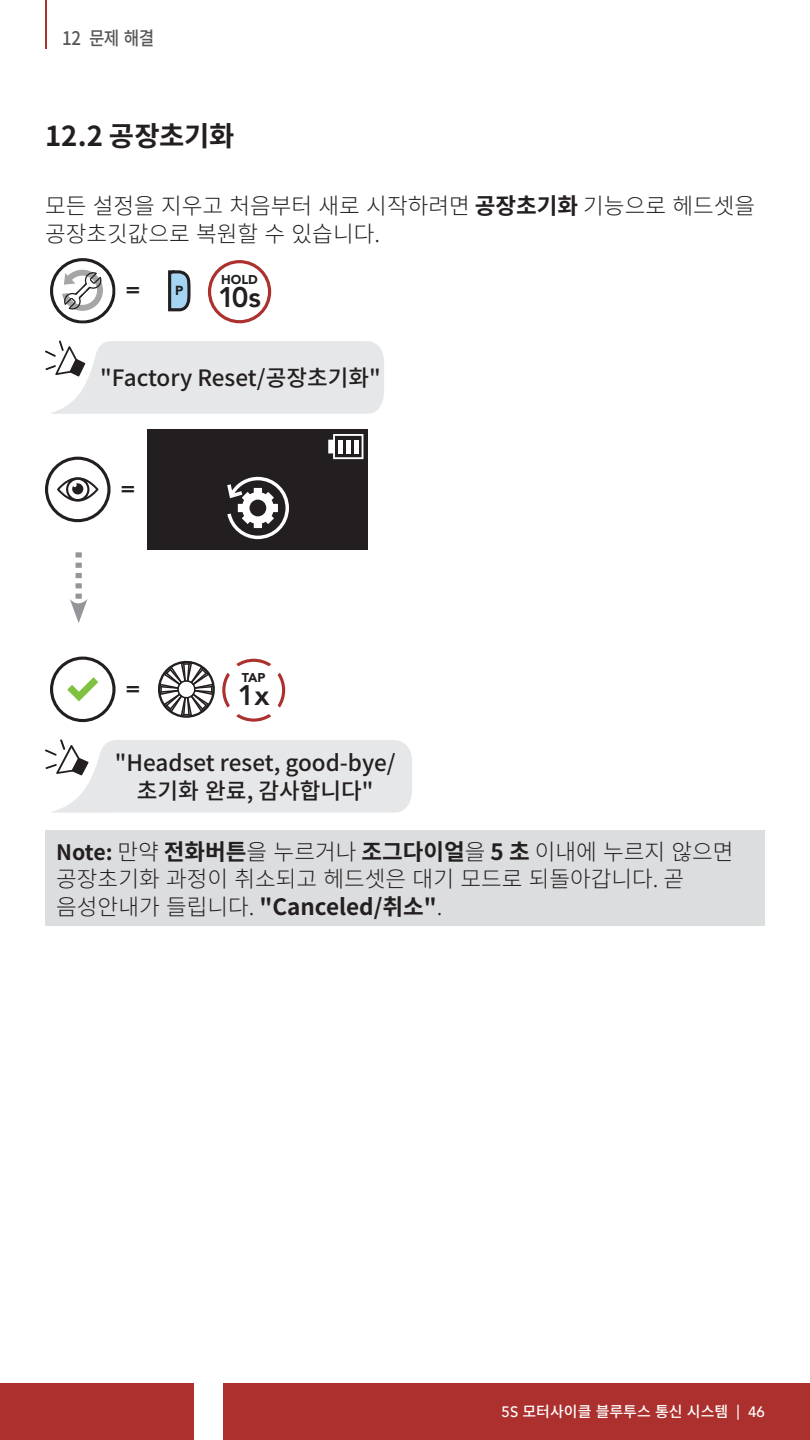
<style>
.page{position:relative;width:810px;height:1440px;background:#fff}
.page>*{position:absolute;margin:0;border:0;box-sizing:border-box;transform-origin:0 0}
.t1{font:800 28.25px "Avenir LT Std";color:#231f20}
.t2{font:800 28.12px "Avenir LT Std";color:#231f20}
.t3{font:700 27.5px "Noto Sans CJ Kkr";letter-spacing:-.005em;color:#231f20}
.NOTE{font:300 22.5px/27.5px "Noto Sans CJ Kkr";color:#231f20}
.t4{font:500 22.5px/27.5px "Noto Sans CJ Kkr";color:#231f20;text-align:center}
.Body{font:300 22.5px/28.8px "Noto Sans CJ Kkr";color:#231f20}
.t5{font:800 22.5px "Avenir LT Std";color:#231f20}
.t6{font:500 18.75px "Noto Sans CJ Kkr";color:#57585a;scale:.9 1}
.t7{font:500 15px "Noto Sans CJ Kkr";color:#fff}
.t8{font:900 13px "Avenir LT Std";color:#231f20}
.t9{font:900 12.75px "Avenir LT Std";color:#231f20}
.t10{font:900 12.62px "Avenir LT Std";color:#231f20}
.s1{font-weight:700}
.s2{font-weight:700;font-size:21.25px}
.s3{font-family:"Avenir LT Std"}
</style>
<div class="page">
<div style="left:0;top:1383px;width:194px;height:57px;background:#ac312e"></div>
<div style="left:223px;top:1383px;width:587px;height:57px;background:#ac312e"></div>
<hr style="left:45px;top:0;width:1px;height:49px;background:#ac312e">
<svg style="left:50px;top:258px;width:66px;height:66px"></svg>
<svg style="left:168px;top:270px;width:23px;height:41px"></svg>
<svg style="left:208px;top:260px;width:63px;height:63px"></svg>
<svg style="left:45px;top:341px;width:339px;height:73px"></svg>
<svg style="left:45px;top:457px;width:66px;height:65px"></svg>
<div style="left:148px;top:429px;width:220px;height:120px;background:#231f20"></div>
<svg style="left:328px;top:434px;width:35px;height:25px"></svg>
<svg style="left:227px;top:477px;width:62px;height:62px"></svg>
<svg style="left:70px;top:552px;width:18px;height:71px"></svg>
<svg style="left:50px;top:657px;width:66px;height:65px"></svg>
<svg style="left:158px;top:661px;width:57px;height:57px"></svg>
<svg style="left:222px;top:659px;width:63px;height:63px"></svg>
<svg style="left:45px;top:739px;width:367px;height:74px"></svg>
<div style="left:45px;top:831px;width:720px;height:95px;background:#dcdddf"></div>
<p class="t6" style="left:62px;top:28px;width:104px">12 문제 해결</p>
<p class="t3" style="left:45px;top:120px;width:191px">12.2 공장초기화</p>
<p class="Body" style="left:45px;top:192px;width:712px">모든 설정을 지우고 처음부터 새로 시작하려면 <span class="s1">공장초기화</span> 기능으로 헤드셋을 공장초깃값으로 복원할 수 있습니다.</p>
<p class="t9" style="left:221px;top:272px;width:38px">HOLD</p>
<p class="t5" style="left:126px;top:276px;width:16px">=</p>
<p class="t8" style="left:175px;top:283px;width:10px">P</p>
<p class="t1" style="left:218px;top:281px;width:45px">10s</p>
<p class="t4" style="left:100px;top:365px;width:282px">"Factory Reset/공장초기화"</p>
<p class="t5" style="left:121px;top:475px;width:16px">=</p>
<p class="t10" style="left:242px;top:670px;width:25px">TAP</p>
<p class="t5" style="left:126px;top:674px;width:16px">=</p>
<p class="t2" style="left:238px;top:679px;width:33px">1x</p>
<p class="t4" style="left:115px;top:750px;width:282px">"Headset reset, good-bye/ 초기화 완료, 감사합니다"</p>
<p class="NOTE" style="left:56px;top:838px;width:679px"><span class="s2">Note:</span> 만약 <span class="s1">전화버튼</span>을 누르거나 <span class="s1">조그다이얼</span>을 <span class="s1">5 초</span> 이내에 누르지 않으면 공장초기화 과정이 취소되고 헤드셋은 대기 모드로 되돌아갑니다. 곧 음성안내가 들립니다. <span class="s1">"Canceled/취소"</span>.</p>
<p class="t7" style="left:502px;top:1404px;width:265px"><span class="s3">5S</span> 모터사이클 블루투스 통신 시스템 <span class="s3">| 46</span></p>
</div>
